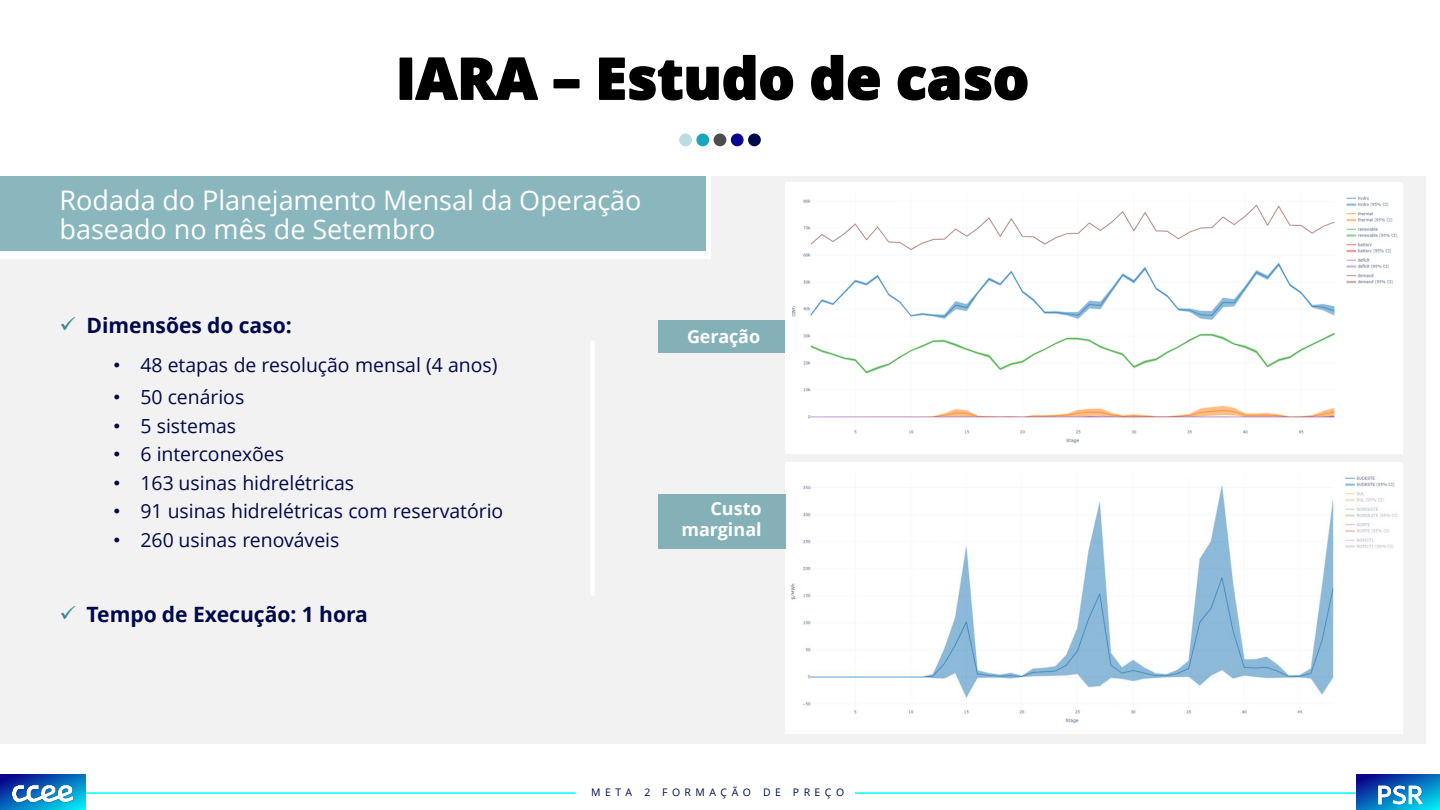
<style>
.page{position:relative;width:1440px;height:810px;background:#fff}
.page>*{position:absolute;margin:0;border:0;box-sizing:border-box;transform-origin:0 0}
.t1{font:800 57.15px "Open Sans";color:#000}
.t2{font:27px/29.1px "Open Sans";color:#fff}
.t3{font:700 21.15px "Open Sans";color:#00094a}
.t4{font:700 21px "Open Sans";color:#00094a}
.t5{font:19.5px "Open Sans";color:#00094a}
.t6{font:700 18px/21.6px "Open Sans";letter-spacing:-.005em;color:#fff;text-align:right}
.t7{font:10.5px "Open Sans";letter-spacing:.43em;color:#00094a}
.s1{color:#3c8791}
.s2{font-family:"Arial"}
</style>
<div class="page">
<hr style="left:855px;top:792px;width:513px;height:2px;background:#0ff">
<svg style="left:1356px;top:775px;width:84px;height:35px"></svg>
<hr style="left:62px;top:792px;width:514px;height:2px;background:#0ff">
<svg style="left:0;top:775px;width:86px;height:35px"></svg>
<img style="left:8px;top:782px;width:70px;height:26px">
<div style="left:679px;top:134px;width:13px;height:12px;background:#b9dde2;border-radius:50%"></div>
<div style="left:696px;top:134px;width:13px;height:12px;background:#19a5be;border-radius:50%"></div>
<div style="left:714px;top:134px;width:12px;height:12px;background:#4d4d4d;border-radius:50%"></div>
<div style="left:731px;top:134px;width:13px;height:12px;background:#09068d;border-radius:50%"></div>
<div style="left:748px;top:134px;width:13px;height:12px;background:#00094a;border-radius:50%"></div>
<svg style="left:1378px;top:786px;width:45px;height:18px"></svg>
<div style="left:711px;top:176px;width:714px;height:568px;background:#f2f2f2"></div>
<div style="left:0;top:259px;width:720px;height:485px;background:#f2f2f2"></div>
<div style="left:658px;top:321px;width:127px;height:32px;background:#84b1b7"></div>
<div style="left:0;top:176px;width:705px;height:75px;background:#8ab7bd"></div>
<div style="left:590px;top:342px;width:5px;height:252px;background:#fff"></div>
<img style="left:785px;top:462px;width:617px;height:272px">
<div style="left:400px;top:58px;width:12px;height:42px;border:2px solid #000"></div>
<svg style="left:415px;top:57px;width:124px;height:43px"></svg>
<div style="left:553px;top:79px;width:27px;height:9px;border:2px solid #000"></div>
<svg style="left:599px;top:54px;width:195px;height:47px"></svg>
<svg style="left:811px;top:54px;width:69px;height:47px"></svg>
<svg style="left:897px;top:66px;width:131px;height:35px"></svg>
<div style="left:785px;top:182px;width:617px;height:272px;background:#fff"></div>
<div style="left:658px;top:494px;width:127px;height:55px;background:#84b1b7"></div>
<h1 class="t1" style="left:396px;top:35px;width:635px">IARA – Estudo de caso</h1>
<h2 class="t2" style="left:60px;top:185px;width:584px">Rodada do Planejamento Mensal da Operação baseado no mês de Setembro</h2>
<p class="t4" style="left:60px;top:310px;width:234px"><span class="s1">✓</span> Dimensões do caso:</p>
<p class="t5" style="left:114px;top:351px;width:386px"><span class="s2">•</span> 48 etapas de resolução mensal (4 anos)</p>
<p class="t5" style="left:114px;top:384px;width:132px"><span class="s2">•</span> 50 cenários</p>
<p class="t5" style="left:114px;top:412px;width:124px"><span class="s2">•</span> 5 sistemas</p>
<p class="t5" style="left:114px;top:441px;width:172px"><span class="s2">•</span> 6 interconexões</p>
<p class="t5" style="left:114px;top:469px;width:242px"><span class="s2">•</span> 163 usinas hidrelétricas</p>
<p class="t5" style="left:114px;top:498px;width:391px"><span class="s2">•</span> 91 usinas hidrelétricas com reservatório</p>
<p class="t5" style="left:114px;top:527px;width:227px"><span class="s2">•</span> 260 usinas renováveis</p>
<p class="t3" style="left:60px;top:599px;width:310px"><span class="s1">✓</span> Tempo de Execução: 1 hora</p>
<p class="t6" style="left:687px;top:325px;width:75px">Geração</p>
<p class="t6" style="left:682px;top:497px;width:82px">Custo marginal</p>
<p class="t7" style="left:591px;top:785px;width:254px">META 2 FORMAÇÃO DE PREÇO</p>
</div>
